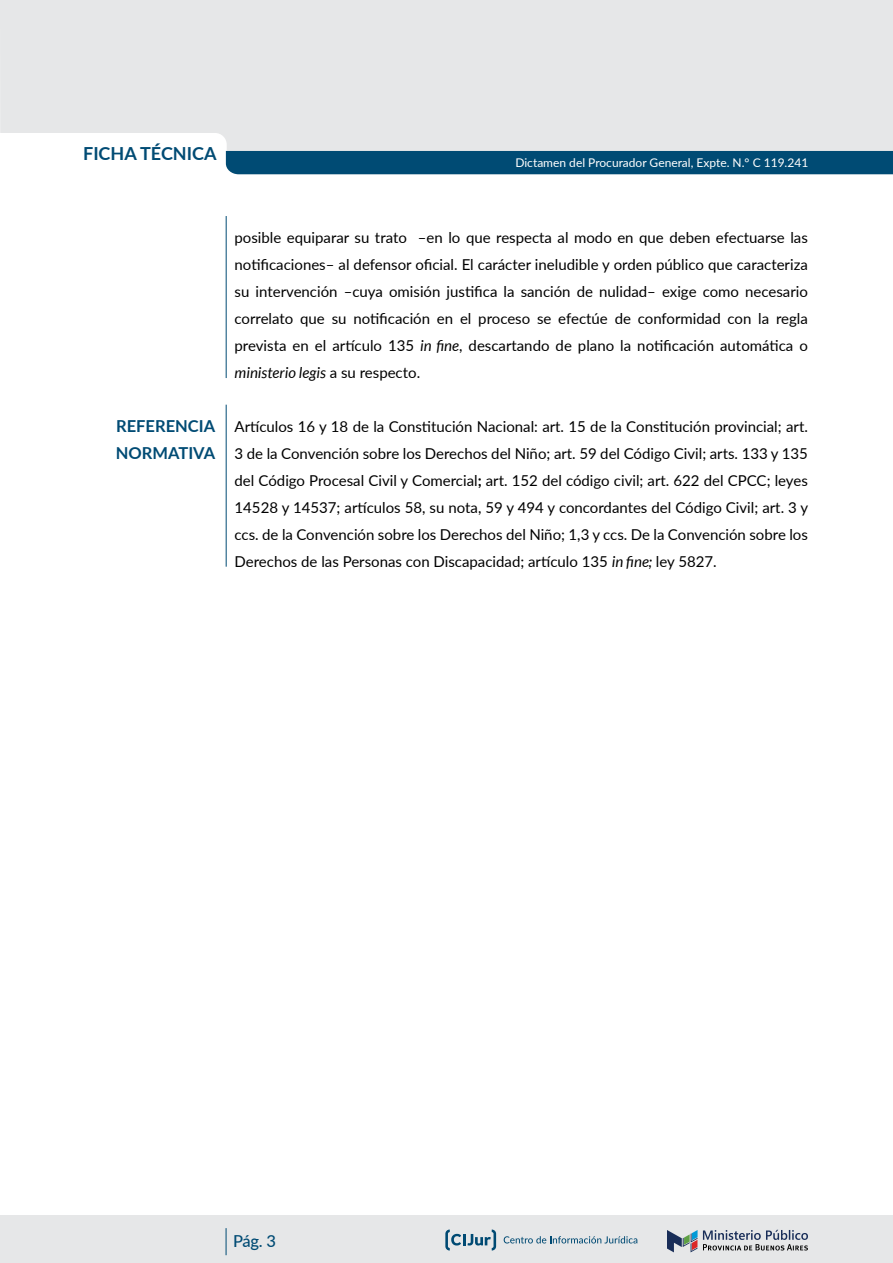
<style>
.page{position:relative;width:893px;height:1263px;background:#fff}
.page>*{position:absolute;margin:0;border:0;box-sizing:border-box;transform-origin:0 0}
.t1{font:700 18px "Lato";color:#004b74}
.t2{font:700 16.5px/27px "Lato";color:#004b74}
.t3{font:500 16.5px "Lato";color:#004b74}
.t4{font:15px/27px "Lato";color:#000;text-align:justify}
.t5{font:12px "Lato";color:#fff}
.s1{font-style:italic}
.s2{font-weight:700}
</style>
<div class="page">
<div style="left:0;top:1215px;width:893px;height:48px;background:#e6e7e8"></div>
<svg style="left:667px;top:1230px;width:141px;height:22px"></svg>
<svg style="left:504px;top:1236px;width:133px;height:7px"></svg>
<svg style="left:445px;top:1229px;width:51px;height:21px"></svg>
<svg style="left:226px;top:1228px;width:1px;height:27px"></svg>
<div style="left:0;top:0;width:893px;height:165px;background:#e6e7e8"></div>
<div style="left:226px;top:151px;width:667px;height:23px;background:#004b74"></div>
<hr style="left:226px;top:216px;width:1px;height:162px;background:#004b74">
<hr style="left:226px;top:405px;width:1px;height:162px;background:#004b74">
<p class="t1" style="left:83px;top:140px;width:135px">FICHA TÉCNICA</p>
<p class="t5" style="left:515px;top:154px;width:294px">Dictamen del Procurador General, Expte. N.° C 119.241</p>
<p class="t2" style="left:116px;top:412px;width:101px">REFERENCIA<br>NORMATIVA</p>
<p class="t4" style="left:235px;top:223px;width:575px">posible equiparar su trato –en lo que respecta al modo en que deben efectuarse las notificaciones– al defensor oficial. El carácter ineludible y orden público que caracteriza su intervención –cuya omisión justifica la sanción de nulidad– exige como necesario correlato que su notificación en el proceso se efectúe de conformidad con la regla prevista en el artículo 135 <span class="s1">in fine</span>, descartando de plano la notificación automática o <span class="s1">ministerio legis</span> a su respecto.</p>
<p class="t4" style="left:235px;top:412px;width:575px">Artículos 16 y 18 de la Constitución Nacional: art. 15 de la Constitución provincial; art.<br>3 de la Convención sobre los Derechos del Niño; art. 59 del Código Civil; arts. 133 y 135 del Código Procesal Civil y Comercial<span class="s2">;</span> art. 152 del código civil; art. 622 del CPCC; leyes 14528 y 14537; artículos 58, su nota, 59 y 494 y concordantes del Código Civil; art. 3 y ccs. de la Convención sobre los Derechos del Niño; 1,3 y ccs. De la Convención sobre los Derechos de las Personas con Discapacidad; artículo 135 <span class="s1">in fine;</span> ley 5827.</p>
<p class="t3" style="left:233px;top:1229px;width:44px">Pág. 3</p>
</div>
